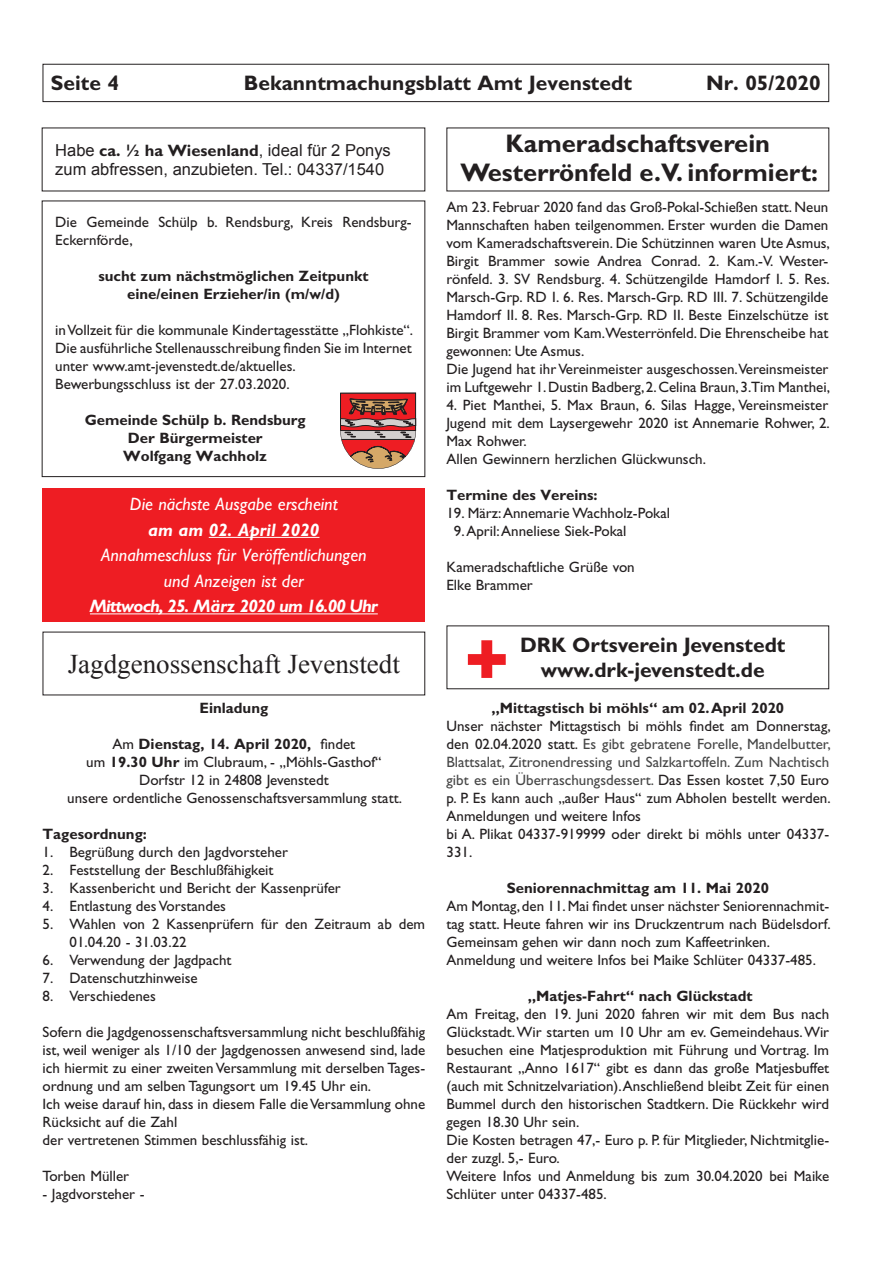
<style>
.page{position:relative;width:893px;height:1263px;background:#fff}
.page>*{position:absolute;margin:0;border:0;box-sizing:border-box;transform-origin:0 0}
.t1{font:27px "Times New Roman";color:#231f20}
.t2{font:700 25.5px/28.5px "Gill Sans Std";color:#231f20;text-align:center}
.t3{font:700 21px/25.2px "Gill Sans Std";color:#231f20;text-align:center}
.t4{font:italic 18px/25.5px "Gill Sans Std";color:#fff;text-align:center}
.t5{font:italic 700 18px "Gill Sans Std";letter-spacing:-.05em;color:#fff}
.t6{font:italic 700 18px "Gill Sans Std";color:#fff}
.t7{font:16.5px/19.8px "Arial";color:#231f20}
.t8{font:15px/18px "Gill Sans Std";color:#231f20}
.t9{font:700 15px/18px "Gill Sans Std";color:#231f20;text-align:center}
.s1{font-family:"Gill Sans Std";font-weight:700}
.s2{font-weight:700}
.s3{color:#474747}
</style>
<div class="page">
<div style="left:43px;top:64px;width:786px;height:38px;border:1px solid #231f20"></div>
<svg style="left:468px;top:640px;width:38px;height:38px"></svg>
<svg style="left:340px;top:392px;width:76px;height:77px"></svg>
<div style="left:43px;top:488px;width:382px;height:134px;background:#ee1d23"></div>
<hr style="left:209px;top:537px;width:110px;height:1px;background:#fff">
<hr style="left:90px;top:613px;width:288px;height:1px;background:#fff">
<h3 class="t3" style="left:51px;top:70px;width:70px">Seite 4</h3>
<h3 class="t3" style="left:244px;top:70px;width:389px">Bekanntmachungsblatt Amt Jevenstedt</h3>
<h3 class="t3" style="left:706px;top:70px;width:116px">Nr. 05/2020</h3>
<h2 class="t2" style="left:460px;top:129px;width:359px">Kameradschaftsverein<br>Westerrönfeld e.V. informiert:</h2>
<p class="t8" style="left:446px;top:198px;width:385px">Am 23. Februar 2020 fand das Groß-Pokal-Schießen statt. Neun Mannschaften haben teilgenommen. Erster wurden die Damen vom Kameradschaftsverein. Die Schützinnen waren Ute Asmus, Birgit Brammer sowie Andrea Conrad. 2. Kam.-V. Wester&shy;rönfeld. 3. SV Rendsburg. 4. Schützengilde Hamdorf I. 5. Res.<br>Marsch-Grp. RD I. 6. Res. Marsch-Grp. RD III. 7. Schützengilde Hamdorf II. 8. Res. Marsch-Grp. RD II. Beste Einzelschütze ist Birgit Brammer vom Kam.Westerrönfeld. Die Ehrenscheibe hat gewonnen: Ute Asmus.<br>Die Jugend hat ihr Vereinmeister ausgeschossen.Vereinsmeister im Luftgewehr 1. Dustin Badberg, 2. Celina Braun, 3.Tim Manthei,</p>
<p class="t8" style="left:446px;top:396px;width:385px">4. Piet Manthei, 5. Max Braun, 6. Silas Hagge, Vereinsmeister Jugend mit dem Laysergewehr 2020 ist Annemarie Rohwer, 2.<br>Max Rohwer.<br>Allen Gewinnern herzlichen Glückwunsch.</p>
<p class="t9" style="left:446px;top:486px;width:153px">Termine des Vereins:</p>
<p class="t8" style="left:446px;top:504px;width:225px">19. März: Annemarie Wachholz-Pokal</p>
<p class="t8" style="left:454px;top:522px;width:174px">9. April: Anneliese Siek-Pokal</p>
<p class="t8" style="left:446px;top:558px;width:190px">Kameradschaftliche Grüße von<br>Elke Brammer</p>
<p class="t7" style="left:55px;top:140px;width:337px">Habe <span class="s1">ca. ½ ha Wiesenland</span>, ideal für 2 Ponys zum abfressen, anzubieten. Tel.: 04337/1540</p>
<p class="t8" style="left:55px;top:213px;width:358px">Die Gemeinde Schülp b. Rendsburg, Kreis Rendsburg-<br>Eckernförde,</p>
<p class="t9" style="left:99px;top:267px;width:271px">sucht zum nächstmöglichen Zeitpunkt eine/einen Erzieher/in (m/w/d)</p>
<p class="t8" style="left:55px;top:321px;width:359px">in Vollzeit für die kommunale Kindertagesstätte „Flohkiste“.<br>Die ausführliche Stellenausschreibung finden Sie im Internet unter www.amt-jevenstedt.de/aktuelles.<br>Bewerbungsschluss ist der 27.03.2020.</p>
<p class="t9" style="left:85px;top:411px;width:223px">Gemeinde Schülp b. Rendsburg<br>Der Bürgermeister<br>Wolfgang Wachholz</p>
<p class="t4" style="left:130px;top:491px;width:209px">Die nächste Ausgabe erscheint</p>
<p class="t6" style="left:148px;top:519px;width:173px">am am 02. April 2020</p>
<p class="t4" style="left:101px;top:542px;width:267px">Annahmeschluss für Veröffentlichungen und Anzeigen ist der</p>
<p class="t5" style="left:90px;top:596px;width:289px">Mittwoch, 25. März 2020 um 16.00 Uhr</p>
<h1 class="t1" style="left:68px;top:646px;width:334px">Jagdgenossenschaft Jevenstedt</h1>
<p class="t9" style="left:200px;top:699px;width:70px">Einladung</p>
<p class="t8" style="left:67px;top:735px;width:336px;text-align:center">Am <span class="s2">Dienstag, 14. April 2020,</span> findet<br>um <span class="s2">19.30 Uhr</span> im Clubraum, - „Möhls-Gasthof“ Dorfstr 12 in 24808 Jevenstedt<br>unsere ordentliche Genossenschaftsversammlung statt.</p>
<p class="t9" style="left:43px;top:825px;width:106px">Tagesordnung:</p>
<p class="t8" style="left:43px;top:843px;width:247px">1. Begrüßung durch den Jagdvorsteher</p>
<p class="t8" style="left:43px;top:861px;width:232px">2. Feststellung der Beschlußfähigkeit</p>
<p class="t8" style="left:43px;top:879px;width:300px">3. Kassenbericht und Bericht der Kassenprüfer</p>
<p class="t8" style="left:43px;top:897px;width:185px">4. Entlastung des Vorstandes</p>
<p class="t8" style="left:70px;top:915px;width:357px;text-indent:-27px">5. Wahlen von 2 Kassenprüfern für den Zeitraum ab dem<br>01.04.20 - 31.03.22</p>
<p class="t8" style="left:43px;top:951px;width:191px">6. Verwendung der Jagdpacht</p>
<p class="t8" style="left:43px;top:969px;width:157px">7. Datenschutzhinweise</p>
<p class="t8" style="left:43px;top:987px;width:115px">8. Verschiedenes</p>
<p class="t8" style="left:43px;top:1023px;width:384px">Sofern die Jagdgenossenschaftsversammlung nicht beschlußfähig ist, weil weniger als 1/10 der Jagdgenossen anwesend sind, lade ich hiermit zu einer zweiten Versammlung mit derselben Tages&shy;ordnung und am selben Tagungsort um 19.45 Uhr ein.<br>Ich weise darauf hin, dass in diesem Falle die Versammlung ohne Rücksicht auf die Zahl<br>der vertretenen Stimmen beschlussfähig ist.</p>
<p class="t8" style="left:43px;top:1167px;width:88px">Torben Müller</p>
<p class="t8" style="left:43px;top:1185px;width:104px">- Jagdvorsteher -</p>
<h3 class="t3" style="left:520px;top:632px;width:267px">DRK Ortsverein Jevenstedt www.drk-jevenstedt.de</h3>
<p class="t9" style="left:491px;top:699px;width:294px">„Mittagstisch bi möhls“ am 02. April 2020</p>
<p class="t8" style="left:446px;top:717px;width:386px">Unser nächster Mittagstisch bi möhls findet am Donnerstag, den 02.04.2020 statt. <span class="s3">Es gibt gebratene Forelle, Mandelbutter, Blattsalat, Zitronendressing und Salzkartoffeln. Zum Nachtisch gibt es ein Überraschungsdessert.</span> Das Essen kostet 7,50 Euro p. P. Es kann auch „außer Haus“ zum Abholen bestellt werden.<br>Anmeldungen und weitere Infos<br>bi A. Plikat 04337-919999 oder direkt bi möhls unter 04337- 331.</p>
<p class="t9" style="left:507px;top:879px;width:264px">Seniorennachmittag am 11. Mai 2020</p>
<p class="t8" style="left:446px;top:897px;width:386px">Am Montag, den 11. Mai findet unser nächster Seniorennachmit&shy;tag statt. Heute fahren wir ins Druckzentrum nach Büdelsdorf.<br>Gemeinsam gehen wir dann noch zum Kaffeetrinken.<br>Anmeldung und weitere Infos bei Maike Schlüter 04337-485.</p>
<p class="t9" style="left:528px;top:987px;width:226px">„Matjes-Fahrt“ nach Glückstadt</p>
<p class="t8" style="left:446px;top:1005px;width:384px">Am Freitag, den 19. Juni 2020 fahren wir mit dem Bus nach Glückstadt. Wir starten um 10 Uhr am ev. Gemeindehaus. Wir besuchen eine Matjesproduktion mit Führung und Vortrag. Im Restaurant „Anno 1617“ gibt es dann das große Matjesbuffet (auch mit Schnitzelvariation). Anschließend bleibt Zeit für einen Bummel durch den historischen Stadtkern. Die Rückkehr wird gegen 18.30 Uhr sein.<br>Die Kosten betragen 47,- Euro p. P. für Mitglieder, Nichtmitglie&shy;der zuzgl. 5,- Euro.<br>Weitere Infos und Anmeldung bis zum 30.04.2020 bei Maike Schlüter unter 04337-485.</p>
</div>
